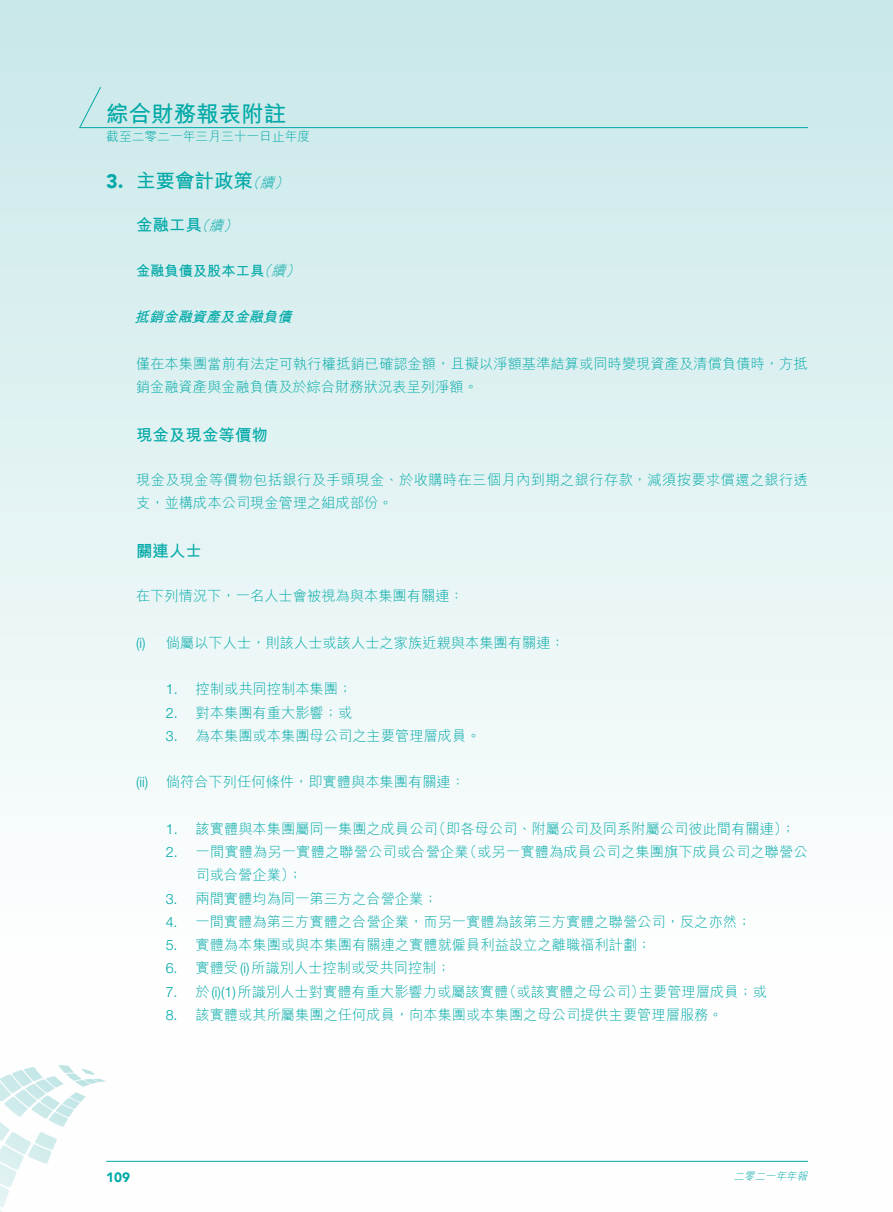
<style>
.page{position:relative;width:893px;height:1212px;background:#fff}
.page>*{position:absolute;margin:0;border:0;box-sizing:border-box;transform-origin:0 0}
.t1{font:700 22.5px "M Hei HK";color:#00a9a7}
.t2{font:700 19.5px "M Hei HK";color:#00a9a7}
.t3{font:900 19.5px "Avenir";color:#00a9a7}
.t4{font:700 16.5px "M Hei HK";color:#00a9a7}
.t5{font:300 14.25px/23.2px "M Hei HK";color:#00a9a7}
.t6{font:300 14.25px/23.2px "M Hei HK";letter-spacing:.025em;color:#00a9a7}
.t7{font:300 14.25px "Helvetica Neue LT Std";color:#00a9a7}
.t8{font:italic 700 14.25px "M Hei HK";color:#00a9a7}
.t9{font:italic 300 14.25px "M Hei HK";color:#00a9a7}
.t10{font:700 14.25px "M Hei HK";color:#00a9a7}
.t11{font:900 13.5px "Avenir";color:#00a9a7}
.t12{font:300 12.75px "M Hei HK";color:#00a9a7}
.t13{font:italic 300 10.5px "M Hei HK";color:#00a9a7}
.s1{font-family:"Helvetica Neue LT Std"}
</style>
<div class="page">
<div style="left:0;top:0;width:892px;height:1212px;background:linear-gradient(to bottom,#cbe9ea,#fff)"></div>
<svg style="left:0;top:1065px;width:106px;height:147px"></svg>
<hr style="left:106px;top:1161px;width:702px;height:1px;background:#00a9a7">
<div style="left:78px;top:86px;width:731px;height:42px;background:#ceeaeb"></div>
<h1 class="t1" style="left:106px;top:98px;width:181px">綜合財務報表附註</h1>
<p class="t12" style="left:106px;top:130px;width:205px">截至二零二一年三月三十一日止年度</p>
<p class="t9" style="left:274px;top:175px;width:20px">(</p>
<h2 class="t2" style="left:136px;top:166px;width:118px">主要會計政策</h2>
<h2 class="t3" style="left:106px;top:164px;width:19px">3.</h2>
<p class="t9" style="left:260px;top:175px;width:20px">續</p>
<p class="t9" style="left:246px;top:175px;width:20px">（</p>
<p class="t4" style="left:136px;top:213px;width:68px">金融工具</p>
<p class="t9" style="left:209px;top:219px;width:20px">續</p>
<p class="t9" style="left:195px;top:219px;width:20px">（</p>
<p class="t9" style="left:223px;top:219px;width:20px">(</p>
<p class="t9" style="left:271px;top:263px;width:20px">續</p>
<p class="t9" style="left:257px;top:263px;width:20px">（</p>
<p class="t9" style="left:285px;top:263px;width:20px">(</p>
<p class="t10" style="left:136px;top:260px;width:130px">金融負債及股本工具</p>
<p class="t8" style="left:135px;top:307px;width:163px">抵銷金融資產及金融負債</p>
<p class="t5" style="left:136px;top:352px;width:673px">僅在本集團當前有法定可執行權抵銷已確認金額，且擬以淨額基準結算或同時變現資產及清償負債時，方抵銷金融資產與金融負債及於綜合財務狀況表呈列淨額。</p>
<p class="t4" style="left:136px;top:423px;width:134px">現金及現金等價物</p>
<p class="t6" style="left:136px;top:468px;width:674px">現金及現金等價物包括銀行及手頭現金、於收購時在三個月內到期之銀行存款，減須按要求償還之銀行透支，並構成本公司現金管理之組成部份。</p>
<p class="t4" style="left:136px;top:539px;width:68px">關連人士</p>
<p class="t5" style="left:136px;top:584px;width:329px">在下列情況下，一名人士會被視為與本集團有關連：</p>
<p class="t5" style="left:166px;top:631px;width:401px">倘屬以下人士，則該人士或該人士之家族近親與本集團有關連：</p>
<p class="t7" style="left:136px;top:634px;width:11px">)i(</p>
<p class="t7" style="left:136px;top:774px;width:14px">)i i(</p>
<p class="t7" style="left:166px;top:681px;width:13px">1.</p>
<p class="t7" style="left:166px;top:704px;width:13px">2.</p>
<p class="t5" style="left:196px;top:677px;width:158px">控制或共同控制本集團;</p>
<p class="t5" style="left:196px;top:700px;width:158px">對本集團有重大影響；或</p>
<p class="t5" style="left:196px;top:724px;width:286px">為本集團或本集團母公司之主要管理層成員。</p>
<p class="t7" style="left:166px;top:727px;width:13px">3.</p>
<p class="t5" style="left:166px;top:770px;width:301px">倘符合下列任何條件，即實體與本集團有關連：</p>
<p class="t7" style="left:166px;top:820px;width:13px">1.</p>
<p class="t5" style="left:432px;top:817px;width:365px">（即各母公司、附屬公司及同系附屬公司彼此間有關連 ;(</p>
<p class="t5" style="left:196px;top:817px;width:244px">該實體與本集團屬同一集團之成員公司</p>
<p class="t7" style="left:166px;top:843px;width:13px">2.</p>
<p class="t5" style="left:463px;top:840px;width:347px">（或另一實體為成員公司之集團旗下成員公司之聯營公</p>
<p class="t5" style="left:196px;top:840px;width:275px">一間實體為另一實體之聯營公司或合營企業</p>
<p class="t7" style="left:166px;top:890px;width:13px">3.</p>
<p class="t5" style="left:195px;top:863px;width:244px">司或合營企業 ;(<br>兩間實體均為同一第三方之合營企業;</p>
<p class="t7" style="left:166px;top:913px;width:13px">4.</p>
<p class="t5" style="left:195px;top:910px;width:557px">一間實體為第三方實體之合營企業，而另一實體為該第三方實體之聯營公司，反之亦然;</p>
<p class="t7" style="left:166px;top:936px;width:13px">5.</p>
<p class="t5" style="left:195px;top:933px;width:457px">實體為本集團或與本集團有關連之實體就僱員利益設立之離職福利計劃;</p>
<p class="t7" style="left:166px;top:960px;width:13px">6.</p>
<p class="t5" style="left:195px;top:956px;width:257px">實體受 <span class="s1">)i(</span> 所識別人士控制或受共同控制;</p>
<p class="t7" style="left:166px;top:983px;width:13px">7.</p>
<p class="t5" style="left:502px;top:980px;width:144px">（或該實體之母公司）</p>
<p class="t5" style="left:639px;top:980px;width:130px">主要管理層成員；或</p>
<p class="t5" style="left:195px;top:980px;width:314px">於 <span class="s1">)1) (i (</span> 所識別人士對實體有重大影響力或屬該實體</p>
<p class="t7" style="left:166px;top:1006px;width:13px">8.</p>
<p class="t5" style="left:195px;top:1003px;width:529px">該實體或其所屬集團之任何成員，向本集團或本集團之母公司提供主要管理層服務。</p>
<p class="t11" style="left:106px;top:1165px;width:25px">109</p>
<p class="t13" style="left:733px;top:1170px;width:78px">二零二一年年報</p>
</div>
